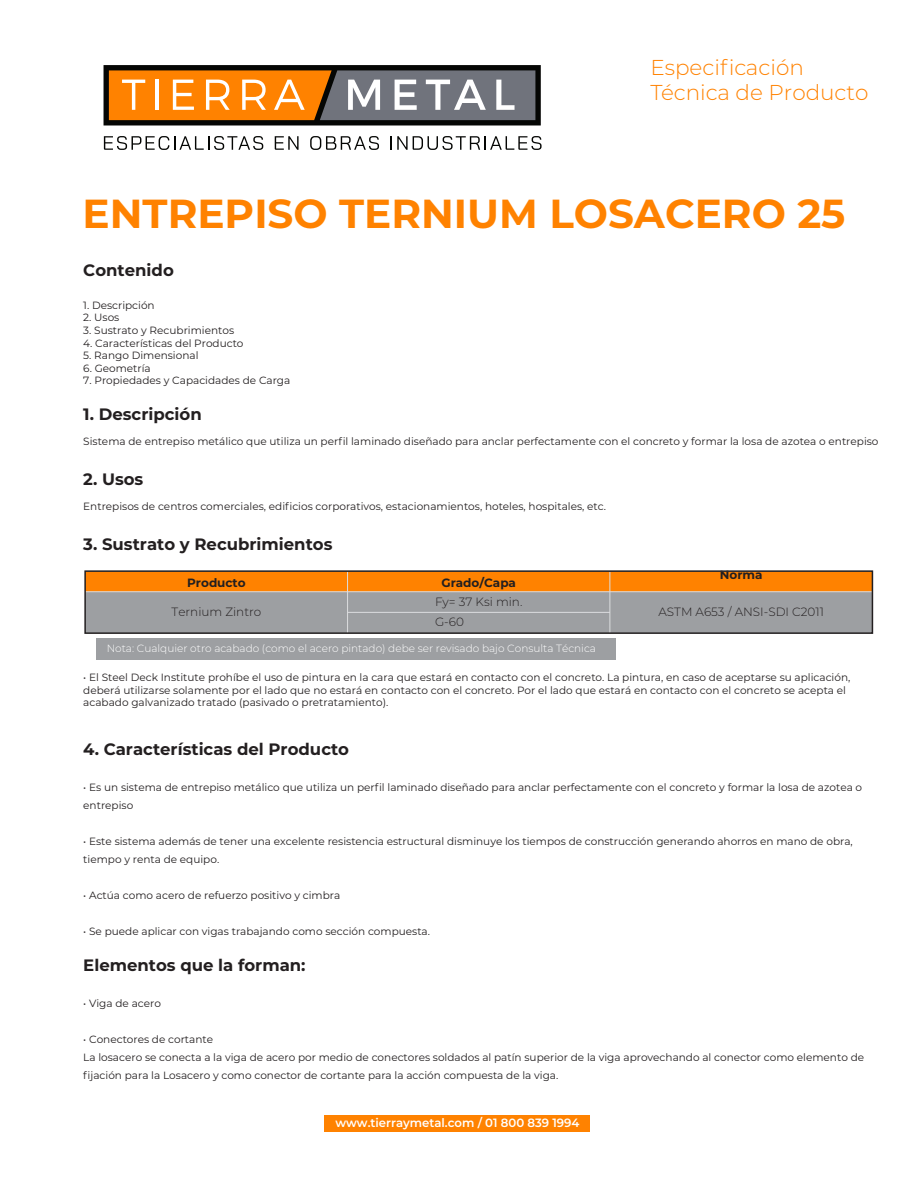
<style>
.page{position:relative;width:915px;height:1191px;background:#fff}
.page>*{position:absolute;margin:0;border:0;box-sizing:border-box;transform-origin:0 0}
.t1{font:700 40.5px "Montserrat";color:#ff8200}
.t2{font:300 21.45px/25.8px "Montserrat";color:#ff8200}
.t3{font:700 16.5px "Montserrat";color:#231f20}
.t4{font:300 12px/19.5px "Montserrat";color:#231f20}
.t5{font:600 12px "Montserrat";color:#fff}
.t6{font:700 12px "Montserrat";color:#231f20}
.t7{font:10.5px/18px "Montserrat";color:#231f20}
.t8{font:300 10.5px "Montserrat";color:#fff}
</style>
<div class="page">
<div style="left:96px;top:638px;width:519px;height:21px;background:#9d9fa2"></div>
<div style="left:85px;top:571px;width:787px;height:62px;background:#9d9fa2"></div>
<div style="left:85px;top:571px;width:787px;height:21px;background:#ff8200"></div>
<svg style="left:103px;top:65px;width:437px;height:60px"></svg>
<svg style="left:104px;top:136px;width:159px;height:14px"></svg>
<svg style="left:274px;top:136px;width:24px;height:14px"></svg>
<svg style="left:310px;top:136px;width:69px;height:14px"></svg>
<svg style="left:390px;top:136px;width:151px;height:14px"></svg>
<hr style="left:85px;top:591px;width:787px;height:1px;background:#dcdddf">
<hr style="left:347px;top:612px;width:262px;height:1px;background:#dcdddf">
<hr style="left:347px;top:571px;width:1px;height:62px;background:#dcdddf">
<hr style="left:609px;top:571px;width:1px;height:62px;background:#dcdddf">
<div style="left:84px;top:570px;width:788px;height:64px;border:2px solid #231f20"></div>
<div style="left:325px;top:1114px;width:265px;height:17px;background:#ff8200"></div>
<h2 class="t2" style="left:650px;top:53px;width:219px">Especificación<br>Técnica de Producto</h2>
<h1 class="t1" style="left:83px;top:184px;width:764px">ENTREPISO TERNIUM LOSACERO 25</h1>
<h3 class="t3" style="left:83px;top:259px;width:92px">Contenido</h3>
<p class="t7" style="left:83px;top:296px;width:73px">1. Descripción</p>
<p class="t7" style="left:83px;top:308px;width:38px">2. Usos</p>
<p class="t7" style="left:83px;top:321px;width:152px">3. Sustrato y Recubrimientos</p>
<p class="t7" style="left:83px;top:333px;width:162px">4. Características del Producto</p>
<p class="t7" style="left:83px;top:346px;width:117px">5. Rango Dimensional</p>
<p class="t7" style="left:83px;top:359px;width:69px">6. Geometría</p>
<p class="t7" style="left:83px;top:371px;width:208px">7. Propiedades y Capacidades de Carga</p>
<h3 class="t3" style="left:83px;top:402px;width:120px">1. Descripción</h3>
<p class="t7" style="left:83px;top:432px;width:796px">Sistema de entrepiso metálico que utiliza un perfil laminado diseñado para anclar perfectamente con el concreto y formar la losa de azotea o entrepiso</p>
<h3 class="t3" style="left:83px;top:467px;width:62px">2. Usos</h3>
<p class="t7" style="left:83px;top:497px;width:524px">Entrepisos de centros comerciales, edificios corporativos, estacionamientos, hoteles, hospitales, etc.</p>
<h3 class="t3" style="left:83px;top:532px;width:250px">3. Sustrato y Recubrimientos</h3>
<p class="t6" style="left:187px;top:573px;width:60px">Producto</p>
<p class="t4" style="left:171px;top:601px;width:91px">Ternium Zintro</p>
<p class="t6" style="left:441px;top:573px;width:76px">Grado/Capa</p>
<p class="t4" style="left:435px;top:592px;width:89px">Fy= 37 Ksi min.<br>G-60</p>
<p class="t8" style="left:107px;top:641px;width:490px">Nota: Cualquier otro acabado (como el acero pintado) debe ser revisado bajo Consulta Técnica</p>
<p class="t6" style="left:719px;top:565px;width:44px">Norma</p>
<p class="t4" style="left:658px;top:601px;width:167px">ASTM A653 / ANSI-SDI C2011</p>
<p class="t7" style="left:83px;top:670px;width:768px;line-height:12.6px">• El Steel Deck Institute prohíbe el uso de pintura en la cara que estará en contacto con el concreto. La pintura, en caso de aceptarse su aplicación, deberá utilizarse solamente por el lado que no estará en contacto con el concreto. Por el lado que estará en contacto con el concreto se acepta el acabado galvanizado tratado (pasivado o pretratamiento).</p>
<h3 class="t3" style="left:83px;top:737px;width:267px">4. Características del Producto</h3>
<p class="t7" style="left:83px;top:778px;width:780px">• Es un sistema de entrepiso metálico que utiliza un perfil laminado diseñado para anclar perfectamente con el concreto y formar la losa de azotea o entrepiso</p>
<p class="t7" style="left:83px;top:832px;width:770px">• Este sistema además de tener una excelente resistencia estructural disminuye los tiempos de construcción generando ahorros en mano de obra, tiempo y renta de equipo.</p>
<p class="t7" style="left:83px;top:886px;width:258px">• Actúa como acero de refuerzo positivo y cimbra</p>
<p class="t7" style="left:83px;top:922px;width:348px">• Se puede aplicar con vigas trabajando como sección compuesta.</p>
<h3 class="t3" style="left:83px;top:953px;width:224px">Elementos que la forman:</h3>
<p class="t7" style="left:83px;top:994px;width:79px">• Viga de acero</p>
<p class="t7" style="left:83px;top:1030px;width:782px">• Conectores de cortante<br>La losacero se conecta a la viga de acero por medio de conectores soldados al patín superior de la viga aprovechando al conector como elemento de fijación para la Losacero y como conector de cortante para la acción compuesta de la viga.</p>
<p class="t5" style="left:335px;top:1114px;width:245px">www.tierraymetal.com / 01 800 839 1994</p>
</div>
